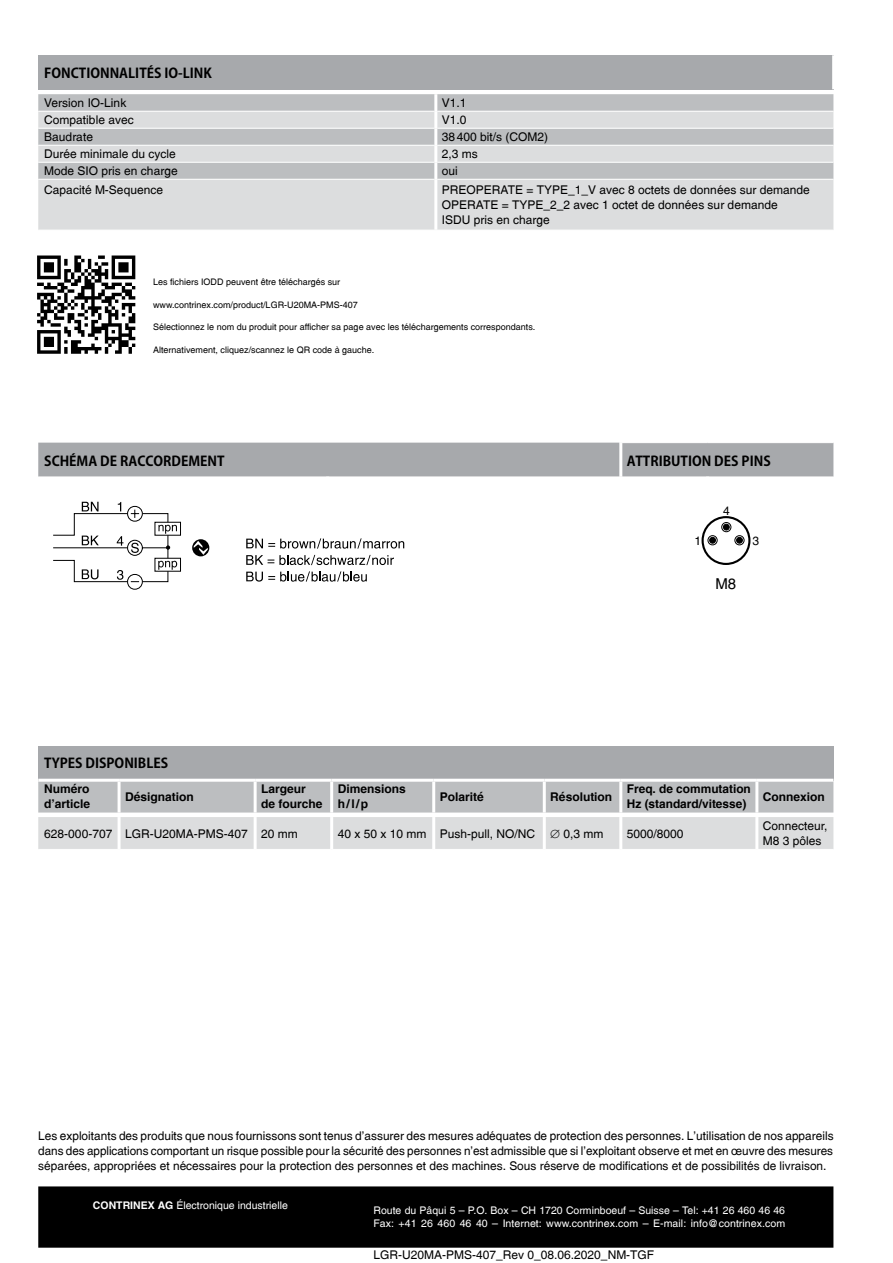
<style>
.page{position:relative;width:893px;height:1263px;background:#fff}
.page>*{position:absolute;margin:0;border:0;box-sizing:border-box;transform-origin:0 0}
.t1{font:15px "Switzerland Plain";color:#000}
.t2{font:700 13.5px "Koz Go Pro";color:#000}
.t3{font:12px/15px "Switzerland Plain";color:#000}
.t4{font:700 12px/15px "Switzerland";color:#000}
.t5{font:10.5px/12.8px "Switzerland Plain";color:#fff}
.t6{font:9px "Switzerland Plain";color:#000}
.s1{font-family:"Switzerland";font-weight:700}
</style>
<div class="page">
<div style="left:39px;top:1187px;width:794px;height:60px;background:#000"></div>
<div style="left:38px;top:1186px;width:795px;height:62px;border:2px solid #000"></div>
<div style="left:38px;top:443px;width:795px;height:34px;background:#a7a9ac"></div>
<div style="left:38px;top:55px;width:796px;height:34px;background:#a7a9ac"></div>
<hr style="left:832px;top:55px;width:3px;height:34px;background:#fff">
<svg style="left:38px;top:94px;width:795px;height:17px;fill:#bcbec0"></svg>
<svg style="left:38px;top:112px;width:795px;height:118px;fill:#dcddde"></svg>
<hr style="left:38px;top:128px;width:396px;height:1px;background:#fff">
<hr style="left:437px;top:128px;width:396px;height:1px;background:#fff">
<hr style="left:38px;top:145px;width:396px;height:1px;background:#fff">
<hr style="left:437px;top:145px;width:396px;height:1px;background:#fff">
<hr style="left:38px;top:162px;width:396px;height:1px;background:#fff">
<hr style="left:437px;top:162px;width:396px;height:1px;background:#fff">
<hr style="left:38px;top:179px;width:396px;height:1px;background:#fff">
<hr style="left:437px;top:179px;width:396px;height:1px;background:#fff">
<hr style="left:434px;top:94px;width:3px;height:17px;background:#fff">
<hr style="left:434px;top:111px;width:3px;height:17px;background:#fff">
<hr style="left:434px;top:128px;width:3px;height:17px;background:#fff">
<hr style="left:434px;top:145px;width:3px;height:17px;background:#fff">
<hr style="left:434px;top:162px;width:3px;height:17px;background:#fff">
<hr style="left:434px;top:179px;width:3px;height:51px;background:#fff">
<div style="left:38px;top:746px;width:795px;height:34px;background:#a7a9ac"></div>
<hr style="left:38px;top:779px;width:81px;height:3px;background:#fff">
<hr style="left:119px;top:779px;width:136px;height:3px;background:#fff">
<hr style="left:255px;top:779px;width:77px;height:3px;background:#fff">
<hr style="left:332px;top:779px;width:102px;height:3px;background:#fff">
<hr style="left:434px;top:779px;width:110px;height:3px;background:#fff">
<hr style="left:544px;top:779px;width:77px;height:3px;background:#fff">
<hr style="left:621px;top:779px;width:136px;height:3px;background:#fff">
<hr style="left:757px;top:779px;width:76px;height:3px;background:#fff">
<div style="left:701px;top:516px;width:49px;height:49px;border:2px solid #000;border-radius:50%"></div>
<div style="left:707px;top:535px;width:11px;height:10px;border:1px solid #000;border-radius:50%"></div>
<div style="left:709px;top:537px;width:7px;height:7px;border:1px solid #000;border-radius:50%"></div>
<div style="left:721px;top:522px;width:10px;height:10px;border:1px solid #000;border-radius:50%"></div>
<svg style="left:723px;top:524px;width:6px;height:6px"></svg>
<div style="left:723px;top:524px;width:7px;height:6px;border:1px solid #000;border-radius:50%"></div>
<div style="left:734px;top:535px;width:10px;height:10px;border:1px solid #000;border-radius:50%"></div>
<svg style="left:736px;top:537px;width:6px;height:6px"></svg>
<div style="left:736px;top:537px;width:7px;height:7px;border:1px solid #000;border-radius:50%"></div>
<svg style="left:38px;top:780px;width:795px;height:69px"></svg>
<hr style="left:118px;top:817px;width:3px;height:32px;background:#fff">
<hr style="left:254px;top:817px;width:3px;height:32px;background:#fff">
<hr style="left:330px;top:817px;width:3px;height:32px;background:#fff">
<hr style="left:432px;top:817px;width:3px;height:32px;background:#fff">
<hr style="left:543px;top:817px;width:3px;height:32px;background:#fff">
<hr style="left:619px;top:817px;width:3px;height:32px;background:#fff">
<hr style="left:755px;top:817px;width:3px;height:32px;background:#fff">
<svg style="left:53px;top:502px;width:128px;height:88px"></svg>
<svg style="left:192px;top:539px;width:17px;height:17px"></svg>
<svg style="left:194px;top:541px;width:14px;height:14px"></svg>
<svg style="left:246px;top:538px;width:158px;height:11px"></svg>
<svg style="left:246px;top:555px;width:148px;height:10px"></svg>
<svg style="left:246px;top:571px;width:121px;height:11px"></svg>
<img style="left:37px;top:255px;width:99px;height:99px">
<p class="t2" style="left:44px;top:65px;width:169px">FONCTIONNALITÉS IO-LINK</p>
<p class="t3" style="left:44px;top:95px;width:84px">Version IO-Link</p>
<p class="t3" style="left:442px;top:95px;width:26px">V1.1</p>
<p class="t3" style="left:44px;top:112px;width:91px">Compatible avec</p>
<p class="t3" style="left:442px;top:112px;width:26px">V1.0</p>
<p class="t3" style="left:44px;top:129px;width:50px">Baudrate</p>
<p class="t3" style="left:442px;top:129px;width:108px">38400 bit/s (COM2)</p>
<p class="t3" style="left:44px;top:146px;width:133px">Durée minimale du cycle</p>
<p class="t3" style="left:442px;top:146px;width:37px">2,3 ms</p>
<p class="t3" style="left:44px;top:163px;width:135px">Mode SIO pris en charge</p>
<p class="t3" style="left:442px;top:163px;width:18px">oui</p>
<p class="t3" style="left:44px;top:182px;width:120px">Capacité M-Sequence</p>
<p class="t3" style="left:442px;top:182px;width:369px">PREOPERATE = TYPE_1_V avec 8 octets de données sur demande<br>OPERATE = TYPE_2_2 avec 1 octet de données sur demande<br>ISDU pris en charge</p>
<p class="t6" style="left:153px;top:276px;width:189px">Les fichiers IODD peuvent être téléchargés sur</p>
<p class="t6" style="left:153px;top:299px;width:206px">www.contrinex.com/product/LGR-U20MA-PMS-407</p>
<p class="t6" style="left:153px;top:322px;width:384px">Sélectionnez le nom du produit pour afficher sa page avec les téléchargements correspondants.</p>
<p class="t6" style="left:153px;top:344px;width:223px">Alternativement, cliquez/scannez le QR code à gauche.</p>
<p class="t2" style="left:44px;top:452px;width:182px">SCHÉMA DE RACCORDEMENT</p>
<p class="t2" style="left:627px;top:452px;width:145px">ATTRIBUTION DES PINS</p>
<p class="t3" style="left:723px;top:503px;width:8px">4</p>
<p class="t3" style="left:695px;top:533px;width:8px">1</p>
<p class="t3" style="left:752px;top:533px;width:8px">3</p>
<p class="t1" style="left:715px;top:575px;width:22px">M8</p>
<p class="t2" style="left:44px;top:754px;width:125px">TYPES DISPONIBLES</p>
<p class="t4" style="left:44px;top:781px;width:48px">Numéro d’article</p>
<p class="t4" style="left:125px;top:789px;width:70px">Désignation</p>
<p class="t4" style="left:261px;top:781px;width:63px">Largeur de fourche</p>
<p class="t4" style="left:338px;top:781px;width:70px">Dimensions h/l/p</p>
<p class="t4" style="left:440px;top:789px;width:46px">Polarité</p>
<p class="t4" style="left:550px;top:789px;width:64px">Résolution</p>
<p class="t4" style="left:627px;top:781px;width:126px">Freq. de commutation<br>Hz (standard/vitesse)</p>
<p class="t4" style="left:763px;top:789px;width:64px">Connexion</p>
<p class="t3" style="left:44px;top:826px;width:255px">628-000-707 LGR-U20MA-PMS-407 20 mm</p>
<p class="t3" style="left:338px;top:826px;width:199px">40 x 50 x 10 mm Push-pull, NO/NC</p>
<p class="t3" style="left:550px;top:826px;width:55px">∅ 0,3 mm</p>
<p class="t3" style="left:627px;top:826px;width:58px">5000/8000</p>
<p class="t3" style="left:763px;top:818px;width:66px">Connecteur,<br>M8 3 pôles</p>
<p class="t3" style="left:38px;top:1128px;width:797px;text-align:justify">Les exploitants des produits que nous fournissons sont tenus d’assurer des mesures adéquates de protection des personnes. L’utilisation de nos appareils dans des applications comportant un risque possible pour la sécurité des personnes n’est admissible que si l’exploitant observe et met en œuvre des mesures séparées, appropriées et nécessaires pour la protection des personnes et des machines. Sous réserve de modifications et de possibilités de livraison.</p>
<p class="t5" style="left:93px;top:1198px;width:197px"><span class="s1">CONTRINEX AG</span> Électronique industrielle</p>
<p class="t5" style="left:373px;top:1204px;width:413px">Route du Pâqui 5 – P.O. Box – CH 1720 Corminboeuf – Suisse – Tel: +41 26 460 46 46<br>Fax: +41 26 460 46 40 – Internet: www.contrinex.com – E-mail: info@contrinex.com</p>
<p class="t3" style="left:373px;top:1247px;width:282px">LGR-U20MA-PMS-407_Rev 0_08.06.2020_NM-TGF</p>
</div>
